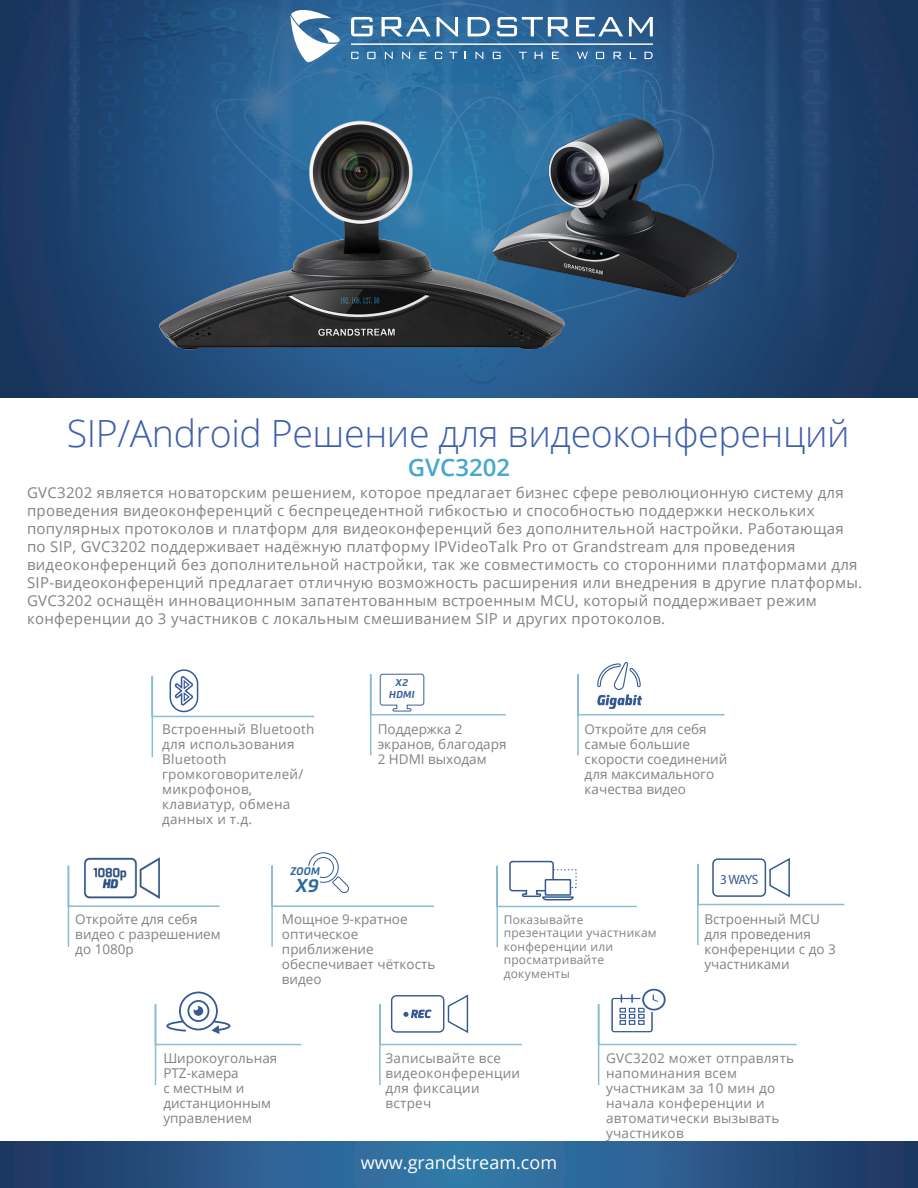
<style>
.page{position:relative;width:918px;height:1188px;background:#fff}
.page>*{position:absolute;margin:0;border:0;box-sizing:border-box;transform-origin:0 0}
.t1{font:300 37.5px "Open Sans";letter-spacing:-.01em;color:#3e60ac}
.t2{font:600 24px "Open Sans";color:#46a8ca}
.t3{font:italic 700 18.75px "Flexo W01";color:#2e679b}
.t4{font:18px "Open Sans";color:#fff}
.t5{font:15px/18px "Open Sans";letter-spacing:.02em;color:#808285}
.t6{font:13.5px/15px "Open Sans";color:#808285}
.t7{font:13.5px/15px "Open Sans";letter-spacing:.02em;color:#808285}
.t8{font:13.5px "Myriad Pro";color:#365992}
.t9{font:12px/13.5px "Open Sans";letter-spacing:.02em;color:#808285}
.t10{font:italic 700 11.1px "Flexo W01";color:#2e679b}
.t11{font:italic 700 10.05px/12.1px "Flexo W01";color:#3a6299;text-align:center;scale:1.04 1}
</style>
<div class="page">
<img style="left:0;top:0;width:918px;height:397px">
<svg style="left:291px;top:10px;width:49px;height:52px"></svg>
<svg style="left:351px;top:17px;width:22px;height:19px"></svg>
<svg style="left:382px;top:17px;width:49px;height:19px"></svg>
<svg style="left:437px;top:17px;width:21px;height:19px"></svg>
<svg style="left:468px;top:17px;width:22px;height:19px"></svg>
<svg style="left:497px;top:17px;width:72px;height:19px"></svg>
<svg style="left:576px;top:17px;width:47px;height:19px"></svg>
<svg style="left:629px;top:17px;width:24px;height:19px"></svg>
<svg style="left:351px;top:52px;width:7px;height:7px"></svg>
<svg style="left:367px;top:52px;width:9px;height:7px"></svg>
<svg style="left:385px;top:52px;width:8px;height:7px"></svg>
<svg style="left:402px;top:52px;width:8px;height:7px"></svg>
<svg style="left:420px;top:52px;width:6px;height:7px"></svg>
<svg style="left:435px;top:52px;width:7px;height:7px"></svg>
<svg style="left:449px;top:52px;width:8px;height:7px"></svg>
<svg style="left:476px;top:52px;width:7px;height:7px"></svg>
<svg style="left:493px;top:52px;width:8px;height:7px"></svg>
<svg style="left:519px;top:52px;width:8px;height:7px"></svg>
<svg style="left:535px;top:52px;width:8px;height:7px"></svg>
<svg style="left:552px;top:52px;width:7px;height:7px"></svg>
<svg style="left:645px;top:52px;width:8px;height:7px"></svg>
<svg style="left:596px;top:52px;width:8px;height:7px"></svg>
<svg style="left:614px;top:52px;width:7px;height:7px"></svg>
<svg style="left:630px;top:52px;width:6px;height:7px"></svg>
<svg style="left:577px;top:52px;width:11px;height:7px"></svg>
<hr style="left:351px;top:44px;width:302px;height:1px;background:#fff">
<img style="left:84px;top:858px;width:76px;height:6px">
<svg style="left:0;top:1142px;width:918px;height:46px;background:#295988"></svg>
<svg style="left:67px;top:864px;width:153px;height:83px"></svg>
<img style="left:159px;top:113px;width:408px;height:245px">
<img style="left:421px;top:84px;width:332px;height:231px">
<svg style="left:151px;top:669px;width:164px;height:89px"></svg>
<svg style="left:577px;top:662px;width:148px;height:94px"></svg>
<svg style="left:697px;top:858px;width:148px;height:88px"></svg>
<svg style="left:496px;top:860px;width:141px;height:88px"></svg>
<div style="left:545px;top:880px;width:25px;height:15px;background:#fff"></div>
<div style="left:545px;top:879px;width:26px;height:17px;border:2px solid #355a92"></div>
<svg style="left:180px;top:992px;width:37px;height:38px"></svg>
<div style="left:179px;top:992px;width:39px;height:38px;border:2px solid #355a92;border-radius:50%"></div>
<div style="left:187px;top:1000px;width:22px;height:22px;border:2px solid #355a92;border-radius:50%"></div>
<svg style="left:154px;top:1002px;width:148px;height:84px"></svg>
<svg style="left:379px;top:994px;width:143px;height:92px"></svg>
<svg style="left:597px;top:988px;width:200px;height:98px"></svg>
<svg style="left:369px;top:673px;width:137px;height:83px"></svg>
<svg style="left:271px;top:852px;width:163px;height:95px"></svg>
<div style="left:289px;top:866px;width:31px;height:29px;background:#fff"></div>
<p class="t1" style="left:67px;top:407px;width:785px">SIP/Android Решение для видеоконференций</p>
<p class="t5" style="left:27px;top:484px;width:837px">GVC3202 является новаторским решением, которое предлагает бизнес сфере революционную систему для проведения видеоконференций с беспрецедентной гибкостью и способностью поддержки нескольких популярных протоколов и платформ для видеоконференций без дополнительной настройки. Работающая по SIP, GVC3202 поддерживает надёжную платформу IPVideoTalk Pro от Grandstream для проведения видеоконференций без дополнительной настройки, так же совместимость со сторонними платформами для SIP-видеоконференций предлагает отличную возможность расширения или внедрения в другие платформы.<br>GVC3202 оснащён инновационным запатентованным встроенным MCU, который поддерживает режим конференции до 3 участников с локальным смешиванием SIP и других протоколов.</p>
<p class="t2" style="left:408px;top:451px;width:104px">GVC3202</p>
<p class="t11" style="left:389px;top:676px;width:26px">X2<br>HDMI</p>
<p class="t7" style="left:162px;top:721px;width:154px">Встроенный Bluetooth для использования<br>Bluetooth громкоговорителей/ микрофонов, клавиатур, обмена данных и т.д.</p>
<p class="t6" style="left:378px;top:721px;width:130px">Поддержка 2 экранов, благодаря<br>2 HDMI выходам</p>
<p class="t6" style="left:585px;top:721px;width:144px">Откройте для себя самые большие скорости соединений для максимального качества видео</p>
<p class="t10" style="left:290px;top:864px;width:31px">ZOOM</p>
<p class="t3" style="left:296px;top:874px;width:25px">X9</p>
<p class="t8" style="left:720px;top:871px;width:40px">3 WAYS</p>
<p class="t6" style="left:75px;top:911px;width:147px">Откройте для себя видео с разрешением до 1080p</p>
<p class="t6" style="left:282px;top:911px;width:155px">Мощное 9-кратное оптическое приближение обеспечивает чёткость видео</p>
<p class="t6" style="left:704px;top:911px;width:133px">Встроенный MCU для проведения конференции с до 3 участниками</p>
<p class="t9" style="left:504px;top:912px;width:155px">Показывайте презентации участникам конференции или просматривайте документы</p>
<p class="t6" style="left:163px;top:1050px;width:116px">Широкоугольная<br>PTZ-камера<br>с местным и дистанционным управлением</p>
<p class="t7" style="left:386px;top:1050px;width:136px">Записывайте все видеоконференции для фиксации встреч</p>
<p class="t7" style="left:606px;top:1050px;width:190px">GVC3202 может отправлять напоминания всем участникам за 10 мин до начала конференции и автоматически вызывать участников</p>
<p class="t4" style="left:361px;top:1151px;width:198px">www.grandstream.com</p>
</div>
